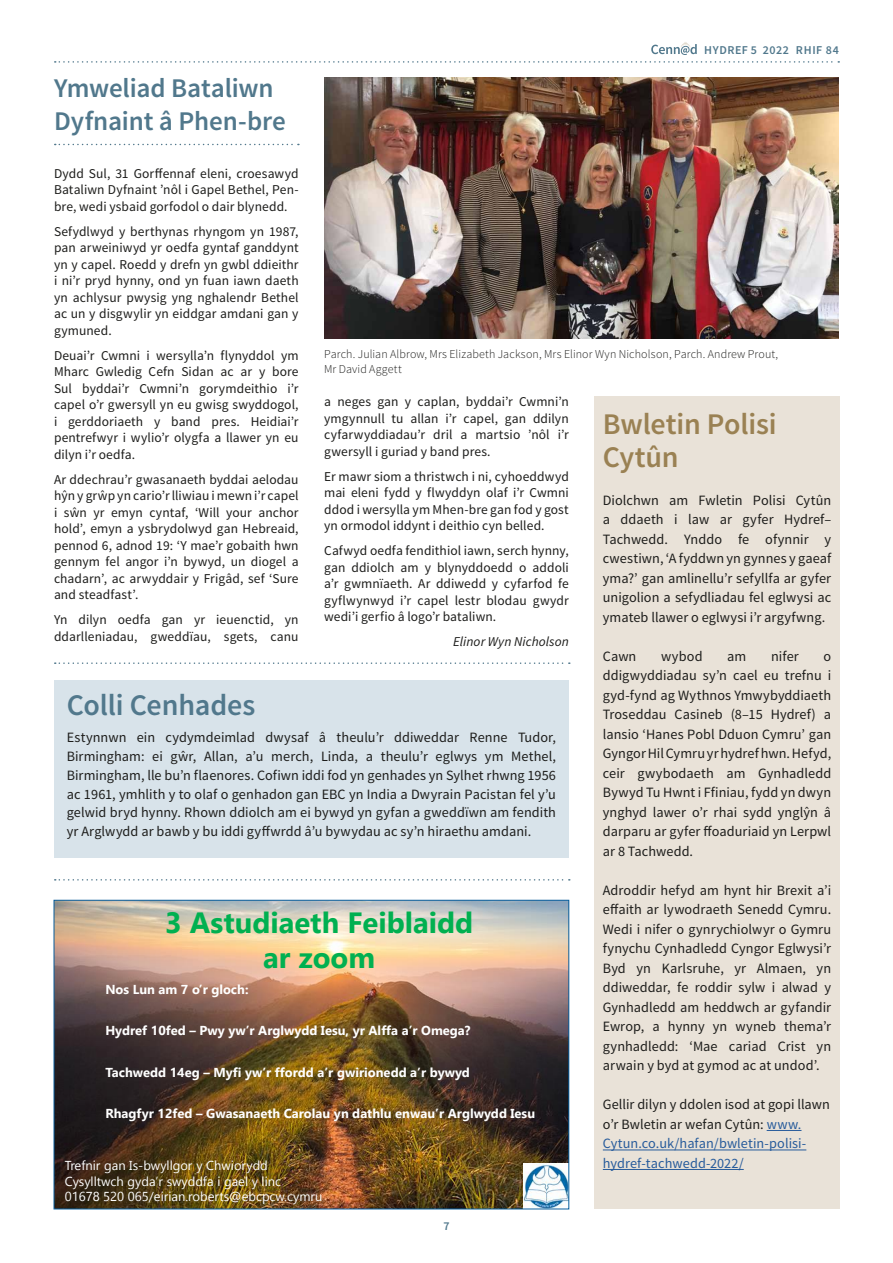
<style>
.page{position:relative;width:893px;height:1263px;background:#fff}
.page>*{position:absolute;margin:0;border:0;box-sizing:border-box;transform-origin:0 0}
.t1{font:600 30px/33px "Source Sans Pro";letter-spacing:-.005em;color:#9a8153}
.t2{font:600 30px "Source Sans Pro";letter-spacing:-.005em;color:#51788c}
.t3{font:700 29.25px/35.1px "Gadugi";color:#00b050;text-align:center}
.t4{font:600 27px/33px "Source Sans Pro";letter-spacing:-.005em;color:#51788c}
.t5{font:14.25px/19.5px "Source Sans Pro";letter-spacing:.005em;color:#1d1d1b;text-align:justify}
.t6{font:14.25px/19.5px "Source Sans Pro";letter-spacing:.005em;color:#275b9b}
.t7{font:13.5px/16.5px "Source Sans Pro";letter-spacing:.01em;color:#1d1d1b;text-align:justify}
.t8{font:italic 13.5px "Source Sans Pro";letter-spacing:.005em;color:#1d1d1b}
.t9{font:13.05px "Gadugi";color:#fff}
.t10{font:700 12.9px "Gadugi";color:#fff}
.t11{font:12.9px/15.6px "Gadugi";color:#fff}
.t12{font:300 12px/15px "Source Sans Pro";letter-spacing:.01em;color:#1d1d1b}
.t13{font:600 12px "Source Sans Pro";letter-spacing:.05em;color:#51788c}
.s1{color:#1d1d1b}
</style>
<div class="page">
<svg style="left:651px;top:42px;width:46px;height:13px"></svg>
<svg style="left:55px;top:61px;width:784px;height:2px"></svg>
<img style="left:56px;top:902px;width:511px;height:305px">
<img style="left:523px;top:1163px;width:44px;height:44px">
<div style="left:54px;top:900px;width:515px;height:309px;border:1px solid #095e9c"></div>
<svg style="left:55px;top:144px;width:244px;height:1px"></svg>
<img style="left:324px;top:77px;width:515px;height:262px">
<svg style="left:55px;top:662px;width:515px;height:2px"></svg>
<svg style="left:55px;top:879px;width:515px;height:1px"></svg>
<div style="left:594px;top:396px;width:246px;height:813px;background:#e9e2d8"></div>
<div style="left:54px;top:680px;width:515px;height:178px;background:#d8e3ea"></div>
<hr style="left:767px;top:1130px;width:34px;height:1px;background:#275b9b">
<hr style="left:603px;top:1149px;width:203px;height:1px;background:#275b9b">
<hr style="left:603px;top:1169px;width:141px;height:1px;background:#275b9b">
<p class="t13" style="left:704px;top:42px;width:136px">HYDREF 5 2022 RHIF 84</p>
<h3 class="t4" style="left:54px;top:73px;width:233px">Ymweliad Bataliwn<br>Dyfnaint â Phen-bre</h3>
<p class="t7" style="left:54px;top:165px;width:246px">Dydd Sul, 31 Gorffennaf eleni, croesawyd Bataliwn Dyfnaint ’nôl i Gapel Bethel, Pen&shy;bre, wedi ysbaid gorfodol o dair blynedd.</p>
<p class="t7" style="left:54px;top:223px;width:246px">Sefydlwyd y berthynas rhyngom yn 1987, pan arweiniwyd yr oedfa gyntaf ganddynt yn y capel. Roedd y drefn yn gwbl ddieithr i ni’r pryd hynny, ond yn fuan iawn daeth yn achlysur pwysig yng nghalendr Bethel ac un y disgwylir yn eiddgar amdani gan y gymuned.</p>
<p class="t7" style="left:54px;top:347px;width:246px">Deuai’r Cwmni i wersylla’n flynyddol ym Mharc Gwledig Cefn Sidan ac ar y bore Sul byddai’r Cwmni’n gorymdeithio i’r capel o’r gwersyll yn eu gwisg swyddogol, i gerddoriaeth y band pres. Heidiai’r pentrefwyr i wylio’r olygfa a llawer yn eu dilyn i’r oedfa.</p>
<p class="t7" style="left:54px;top:471px;width:246px">Ar ddechrau’r gwasanaeth byddai aelodau hŷn y grŵp yn cario’r lliwiau i mewn i’r capel i sŵn yr emyn cyntaf, ‘Will your anchor hold’, emyn a ysbrydolwyd gan Hebreaid, pennod 6, adnod 19: ‘Y mae’r gobaith hwn gennym fel angor i’n bywyd, un diogel a chadarn’, ac arwyddair y Frigâd, sef ‘Sure and steadfast’.</p>
<p class="t7" style="left:54px;top:611px;width:246px">Yn dilyn oedfa gan yr ieuenctid, yn ddarlleniadau, gweddïau, sgets, canu</p>
<p class="t12" style="left:324px;top:346px;width:455px">Parch. Julian Albrow, Mrs Elizabeth Jackson, Mrs Elinor Wyn Nicholson, Parch. Andrew Prout,<br>Mr David Aggett</p>
<h1 class="t1" style="left:603px;top:408px;width:175px">Bwletin Polisi<br>Cytûn</h1>
<p class="t5" style="left:603px;top:491px;width:230px">Diolchwn am Fwletin Polisi Cytûn a ddaeth i law ar gyfer Hydref– Tachwedd. Ynddo fe ofynnir y cwestiwn, ‘A fyddwn yn gynnes y gaeaf yma?’ gan amlinellu’r sefyllfa ar gyfer unigolion a sefydliadau fel eglwysi ac ymateb llawer o eglwysi i’r argyfwng.</p>
<p class="t5" style="left:603px;top:647px;width:35px">Cawn</p>
<p class="t5" style="left:661px;top:647px;width:43px">wybod</p>
<p class="t5" style="left:727px;top:647px;width:21px">am</p>
<p class="t5" style="left:771px;top:647px;width:29px">nifer</p>
<p class="t7" style="left:324px;top:394px;width:246px">a neges gan y caplan, byddai’r Cwmni’n ymgynnull tu allan i’r capel, gan ddilyn cyfarwyddiadau’r dril a martsio ’nôl i’r gwersyll i guriad y band pres.</p>
<p class="t7" style="left:324px;top:468px;width:246px">Er mawr siom a thristwch i ni, cyhoeddwyd mai eleni fydd y flwyddyn olaf i’r Cwmni ddod i wersylla ym Mhen-bre gan fod y gost yn ormodol iddynt i deithio cyn belled.</p>
<p class="t7" style="left:324px;top:543px;width:246px">Cafwyd oedfa fendithiol iawn, serch hynny, gan ddiolch am y blynyddoedd o addoli a’r gwmnïaeth. Ar ddiwedd y cyfarfod fe gyflwynwyd i’r capel lestr blodau gwydr wedi’i gerfio â logo’r bataliwn.</p>
<p class="t8" style="left:453px;top:633px;width:117px">Elinor Wyn Nicholson</p>
<p class="t5" style="left:603px;top:647px;width:230px;text-indent:221px">o ddigwyddiadau sy’n cael eu trefnu i gyd-fynd ag Wythnos Ymwybyddiaeth Troseddau Casineb (8–15 Hydref) a lansio ‘Hanes Pobl Dduon Cymru’ gan Gyngor Hil Cymru yr hydref hwn. Hefyd, ceir gwybodaeth am Gynhadledd Bywyd Tu Hwnt i Ffiniau, fydd yn dwyn ynghyd lawer o’r rhai sydd ynglŷn â darparu ar gyfer ffoaduriaid yn Lerpwl ar 8 Tachwedd.</p>
<p class="t5" style="left:603px;top:881px;width:230px">Adroddir hefyd am hynt hir Brexit a’i effaith ar lywodraeth Senedd Cymru.<br>Wedi i nifer o gynrychiolwyr o Gymru fynychu Cynhadledd Cyngor Eglwysi’r Byd yn Karlsruhe, yr Almaen, yn ddiweddar, fe roddir sylw i alwad y Gynhadledd am heddwch ar gyfandir Ewrop, a hynny yn wyneb thema’r gynhadledd: ‘Mae cariad Crist yn arwain y byd at gymod ac at undod’.</p>
<p class="t6" style="left:603px;top:1095px;width:229px"><span class="s1">Gellir dilyn y ddolen isod at gopi llawn o’r Bwletin ar wefan Cytûn:</span> www.<br>Cytun.co.uk/hafan/bwletin-polisi&shy;hydref-tachwedd-2022/</p>
<h1 class="t2" style="left:67px;top:686px;width:190px">Colli Cenhades</h1>
<p class="t5" style="left:67px;top:728px;width:491px;line-height:18.8px">Estynnwn ein cydymdeimlad dwysaf â theulu’r ddiweddar Renne Tudor, Birmingham: ei gŵr, Allan, a’u merch, Linda, a theulu’r eglwys ym Methel, Birmingham, lle bu’n flaenores. Cofiwn iddi fod yn genhades yn Sylhet rhwng 1956 ac 1961, ymhlith y to olaf o genhadon gan EBC yn India a Dwyrain Pacistan fel y’u gelwid bryd hynny. Rhown ddiolch am ei bywyd yn gyfan a gweddïwn am fendith yr Arglwydd ar bawb y bu iddi gyffwrdd â’u bywydau ac sy’n hiraethu amdani.</p>
<h2 class="t3" style="left:165px;top:904px;width:310px">3 Astudiaeth Feiblaidd ar zoom</h2>
<p class="t10" style="left:105px;top:981px;width:145px">Nos Lun am 7 o’r gloch:</p>
<p class="t10" style="left:105px;top:1023px;width:367px">Hydref 10fed – Pwy yw’r Arglwydd Iesu, yr Alffa a’r Omega?</p>
<p class="t10" style="left:105px;top:1064px;width:366px">Tachwedd 14eg – Myfi yw’r ffordd a’r gwirionedd a’r bywyd</p>
<p class="t10" style="left:105px;top:1106px;width:431px">Rhagfyr 12fed – Gwasanaeth Carolau yn dathlu enwau’r Arglwydd Iesu</p>
<p class="t11" style="left:65px;top:1158px;width:218px">Trefnir gan Is-bwyllgor y Chwiorydd<br>Cysylltwch gyda’r swyddfa i gael y linc</p>
<p class="t9" style="left:65px;top:1189px;width:259px">01678 520 065/eirian.roberts@ebcpcw.cymru</p>
<p class="t13" style="left:443px;top:1218px;width:8px">7</p>
</div>
